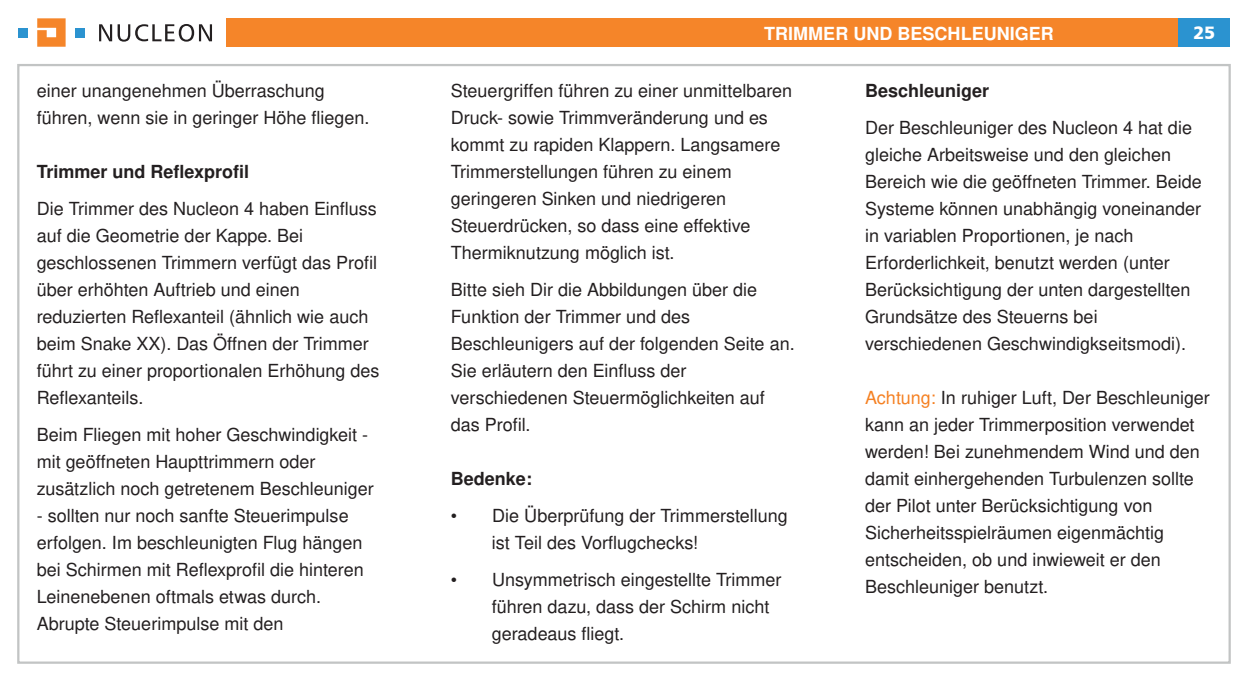
<style>
.page{position:relative;width:1248px;height:681px;background:#fff}
.page>*{position:absolute;margin:0;border:0;box-sizing:border-box;transform-origin:0 0}
.t1{font:18px/27.2px "Nimbus San L";color:#231f20}
.t2{font:700 18px "Nimbus San L";color:#231f20}
.t3{font:700 18px "Nimbus San L";color:#fff}
.t4{font:18px "Humanist 777 BT Black B";color:#fff}
.s1{color:#f58123}
</style>
<div class="page">
<div style="left:226px;top:18px;width:1001px;height:29px;background:#f58529"></div>
<div style="left:1178px;top:18px;width:51px;height:29px;background:#2b93d0"></div>
<svg style="left:37px;top:18px;width:29px;height:29px"></svg>
<div style="left:18px;top:28px;width:10px;height:9px;background:#2b93d0"></div>
<div style="left:75px;top:28px;width:9px;height:9px;background:#2b93d0"></div>
<svg style="left:99px;top:24px;width:113px;height:18px"></svg>
<p class="t1" style="left:37px;top:79px;width:334px">einer unangenehmen Überraschung führen, wenn sie in geringer Höhe fliegen.</p>
<p class="t2" style="left:37px;top:164px;width:214px">Trimmer und Reflexprofil</p>
<p class="t1" style="left:37px;top:197px;width:344px">Die Trimmer des Nucleon 4 haben Einfluss auf die Geometrie der Kappe. Bei geschlossenen Trimmern verfügt das Profil über erhöhten Auftrieb und einen reduzierten Reflexanteil (ähnlich wie auch beim Snake XX). Das Öffnen der Trimmer führt zu einer proportionalen Erhöhung des Reflexanteils.</p>
<p class="t1" style="left:37px;top:423px;width:338px">Beim Fliegen mit hoher Geschwindigkeit - mit geöffneten Haupttrimmern oder zusätzlich noch getretenem Beschleuniger</p>
<p class="t1" style="left:37px;top:504px;width:328px">- sollten nur noch sanfte Steuerimpulse erfolgen. Im beschleunigten Flug hängen bei Schirmen mit Reflexprofil die hinteren Leinenebenen oftmals etwas durch.<br>Abrupte Steuerimpulse mit den</p>
<p class="t3" style="left:764px;top:26px;width:291px">TRIMMER UND BESCHLEUNIGER</p>
<p class="t4" style="left:1192px;top:26px;width:24px">25</p>
<p class="t1" style="left:451px;top:79px;width:343px">Steuergriffen führen zu einer unmittelbaren Druck- sowie Trimmveränderung und es kommt zu rapiden Klappern. Langsamere Trimmerstellungen führen zu einem geringeren Sinken und niedrigeren Steuerdrücken, so dass eine effektive Thermiknutzung möglich ist.</p>
<p class="t1" style="left:451px;top:278px;width:345px">Bitte sieh Dir die Abbildungen über die<br>Funktion der Trimmer und des<br>Beschleunigers auf der folgenden Seite an.<br>Sie erläutern den Einfluss der verschiedenen Steuermöglichkeiten auf das Profil.</p>
<p class="t2" style="left:451px;top:471px;width:83px">Bedenke:</p>
<p class="t1" style="left:491px;top:504px;width:297px;text-indent:-41px">• Die Überprüfung der Trimmerstellung ist Teil des Vorflugchecks!</p>
<p class="t1" style="left:491px;top:568px;width:291px;text-indent:-41px">• Unsymmetrisch eingestellte Trimmer führen dazu, dass der Schirm nicht geradeaus fliegt.</p>
<p class="t2" style="left:865px;top:83px;width:126px">Beschleuniger</p>
<p class="t1" style="left:865px;top:116px;width:338px">Der Beschleuniger des Nucleon 4 hat die gleiche Arbeitsweise und den gleichen Bereich wie die geöffneten Trimmer. Beide Systeme können unabhängig voneinander in variablen Proportionen, je nach Erforderlichkeit, benutzt werden (unter Berücksichtigung der unten dargestellten Grundsätze des Steuerns bei verschiedenen Geschwindigkseitsmodi).</p>
<p class="t1" style="left:865px;top:386px;width:346px"><span class="s1">Achtung:</span> In ruhiger Luft, Der Beschleuniger kann an jeder Trimmerposition verwendet werden! Bei zunehmendem Wind und den damit einhergehenden Turbulenzen sollte der Pilot unter Berücksichtigung von Sicherheitsspielräumen eigenmächtig entscheiden, ob und inwieweit er den Beschleuniger benutzt.</p>
</div>
